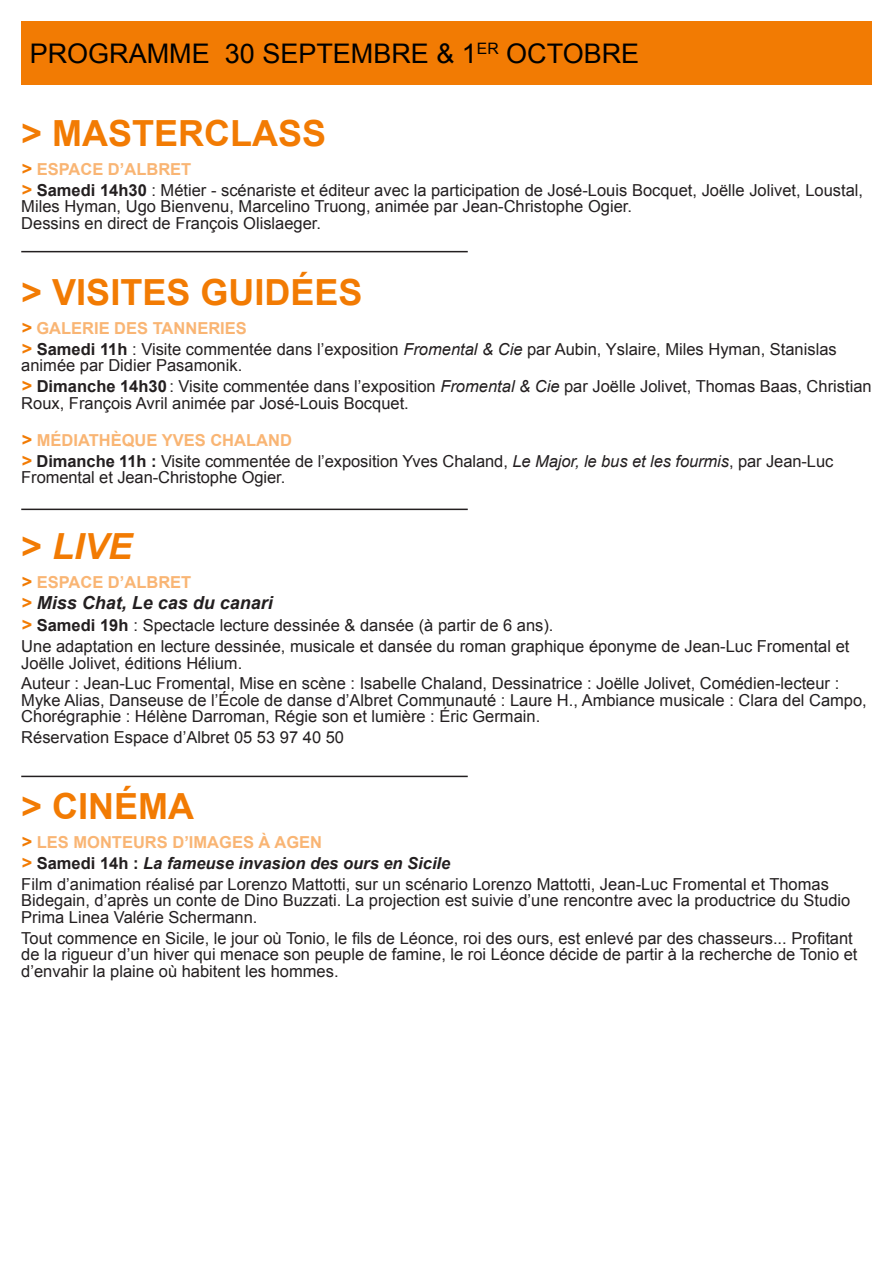
<style>
.page{position:relative;width:893px;height:1263px;background:#fff}
.page>*{position:absolute;margin:0;border:0;box-sizing:border-box;transform-origin:0 0}
.t1{font:700 36px "Arial";color:#f27b03}
.t2{font:italic 700 36px "Arial";color:#f27b03}
.t3{font:27px "Arial";color:#000}
.t4{font:italic 700 18px "Arial";color:#231f20}
.t5{font:16.5px/20.7px "Arial";color:#231f20}
.t6{font:700 16.5px "Arial";color:#f9b574}
.s1{font-weight:700;font-style:italic;font-size:18px;color:#f27b03}
.s2{font-weight:700;color:#f9b574}
.s3{font-weight:700}
.s4{font-style:italic;font-size:18px;color:#f27b03}
.s5{font-style:italic}
.s6{font-style:normal}
.s7{color:#f27b03}
.s8{font-weight:700;font-style:italic}
</style>
<div class="page">
<div style="left:21px;top:21px;width:851px;height:64px;background:#f27b03"></div>
<hr style="left:21px;top:251px;width:447px;height:1px;background:#231f20">
<hr style="left:21px;top:509px;width:447px;height:1px;background:#231f20">
<hr style="left:21px;top:776px;width:447px;height:1px;background:#231f20">
<h2 class="t3" style="left:30px;top:36px;width:611px">PROGRAMME 30 SEPTEMBRE &amp; 1<sup>ER</sup> OCTOBRE</h2>
<h1 class="t1" style="left:21px;top:109px;width:137px">&gt; MASTERCLA</h1>
<h1 class="t1" style="left:278px;top:109px;width:50px">SS</h1>
<p class="t5" style="left:21px;top:159px;width:843px"><span class="s1">&gt;</span> <span class="s2">ESPACE D’ALBRET<br></span><span class="s1">&gt;</span> <span class="s3">SAMEDI 14H30</span> : Métier - scénariste et éditeur avec la participation de José-Louis Bocquet, Joëlle Jolivet, Loustal,</p>
<p class="t5" style="left:21px;top:198px;width:612px;line-height:16.5px">Miles Hyman, Ugo Bienvenu, Marcelino Truong, animée par Jean-Christophe Ogier.<br>Dessins en direct de François Olislaeger.</p>
<h1 class="t1" style="left:21px;top:268px;width:202px">&gt; VISITES GUID</h1>
<h1 class="t1" style="left:290px;top:268px;width:74px">ÉES</h1>
<p class="t6" style="left:21px;top:317px;width:40px"><span class="s4">&gt;</span> GALE</p>
<p class="t6" style="left:82px;top:317px;width:92px">RIE DES TANNE</p>
<p class="t5" style="left:21px;top:318px;width:817px;text-indent:187px"><span class="s2">RIES<br></span><span class="s1">&gt;</span> <span class="s3">SAMEDI 11H</span> : Visite commentée dans l’exposition <span class="s5">Fromental &amp; Cie</span> par Aubin, Yslaire, Miles Hyman, Stanislas</p>
<p class="t5" style="left:21px;top:355px;width:852px">animée par Didier Pasamonik.<br><span class="s1">&gt;</span> <span class="s3">DIMANCHE 14H30</span> : Visite commentée dans l’exposition <span class="s5">Fromental &amp; Cie</span> par Joëlle Jolivet, Thomas Baas, Christian</p>
<p class="t5" style="left:21px;top:393px;width:389px">Roux, François Avril animée par José-Louis Bocquet.</p>
<p class="t6" style="left:21px;top:429px;width:51px"><span class="s4">&gt;</span> MÉDIATH</p>
<p class="t5" style="left:21px;top:430px;width:814px;text-indent:89px"><span class="s2">ÈQUE YVES CHALAND<br></span><span class="s1">&gt;</span> <span class="s3">DIMANCHE 11H :</span> Visite commentée de l’exposition Yves Chaland, <span class="s5">Le Major, le bus et les fourmis</span>, par Jean-Luc</p>
<p class="t5" style="left:21px;top:467px;width:266px">Fromental et Jean-Christophe Ogier.</p>
<h1 class="t2" style="left:21px;top:522px;width:113px"><span class="s6">&gt;</span> Live</h1>
<p class="t6" style="left:21px;top:572px;width:160px"><span class="s4">&gt;</span> ESPACE D’ALBRET</p>
<p class="t4" style="left:21px;top:591px;width:253px"><span class="s7">&gt;</span> Miss Chat, Le cas du canari</p>
<p class="t5" style="left:21px;top:615px;width:830px"><span class="s1">&gt;</span> <span class="s3">SAMEDI 19H</span> : Spectacle lecture dessinée &amp; dansée (à partir de 6 ans).<br>Une adaptation en lecture dessinée, musicale et dansée du roman graphique éponyme de Jean-Luc Fromental et</p>
<p class="t5" style="left:21px;top:653px;width:819px">Joëlle Jolivet, éditions Hélium.<br>Auteur : Jean-Luc Fromental, Mise en scène : Isabelle Chaland, Dessinatrice : Joëlle Jolivet, Comédien-lecteur :</p>
<p class="t5" style="left:21px;top:692px;width:847px;line-height:16.5px">Myke Alias, Danseuse de l’École de danse d’Albret Communauté : Laure H., Ambiance musicale : Clara del Campo,<br>Chorégraphie : Hélène Darroman, Régie son et lumière : Éric Germain.</p>
<p class="t5" style="left:21px;top:727px;width:324px">Réservation Espace d’Albret 05 53 97 40 50</p>
<h1 class="t1" style="left:21px;top:782px;width:145px">&gt; CINÉMA</h1>
<p class="t6" style="left:21px;top:832px;width:91px"><span class="s4">&gt;</span> LES MONTEU</p>
<p class="t6" style="left:145px;top:832px;width:56px">RS D’IMAGE</p>
<p class="t5" style="left:21px;top:832px;width:809px;text-indent:222px"><span class="s2">S À AGEN<br></span><span class="s1">&gt;</span> <span class="s3">SAMEDI 14H :</span> <span class="s8">La fameuse invasion des ours en Sicile<br></span>Film d’animation réalisé par Lorenzo Mattotti, sur un scénario Lorenzo Mattotti, Jean-Luc Fromental et Thomas</p>
<p class="t5" style="left:21px;top:892px;width:831px;line-height:16.5px">Bidegain, d’après un conte de Dino Buzzati. La projection est suivie d’une rencontre avec la productrice du Studio<br>Prima Linea Valérie Schermann.</p>
<p class="t5" style="left:21px;top:930px;width:838px;line-height:16.5px">Tout commence en Sicile, le jour où Tonio, le fils de Léonce, roi des ours, est enlevé par des chasseurs... Profitant de la rigueur d’un hiver qui menace son peuple de famine, le roi Léonce décide de partir à la recherche de Tonio et d’envahir la plaine où habitent les hommes.</p>
</div>
